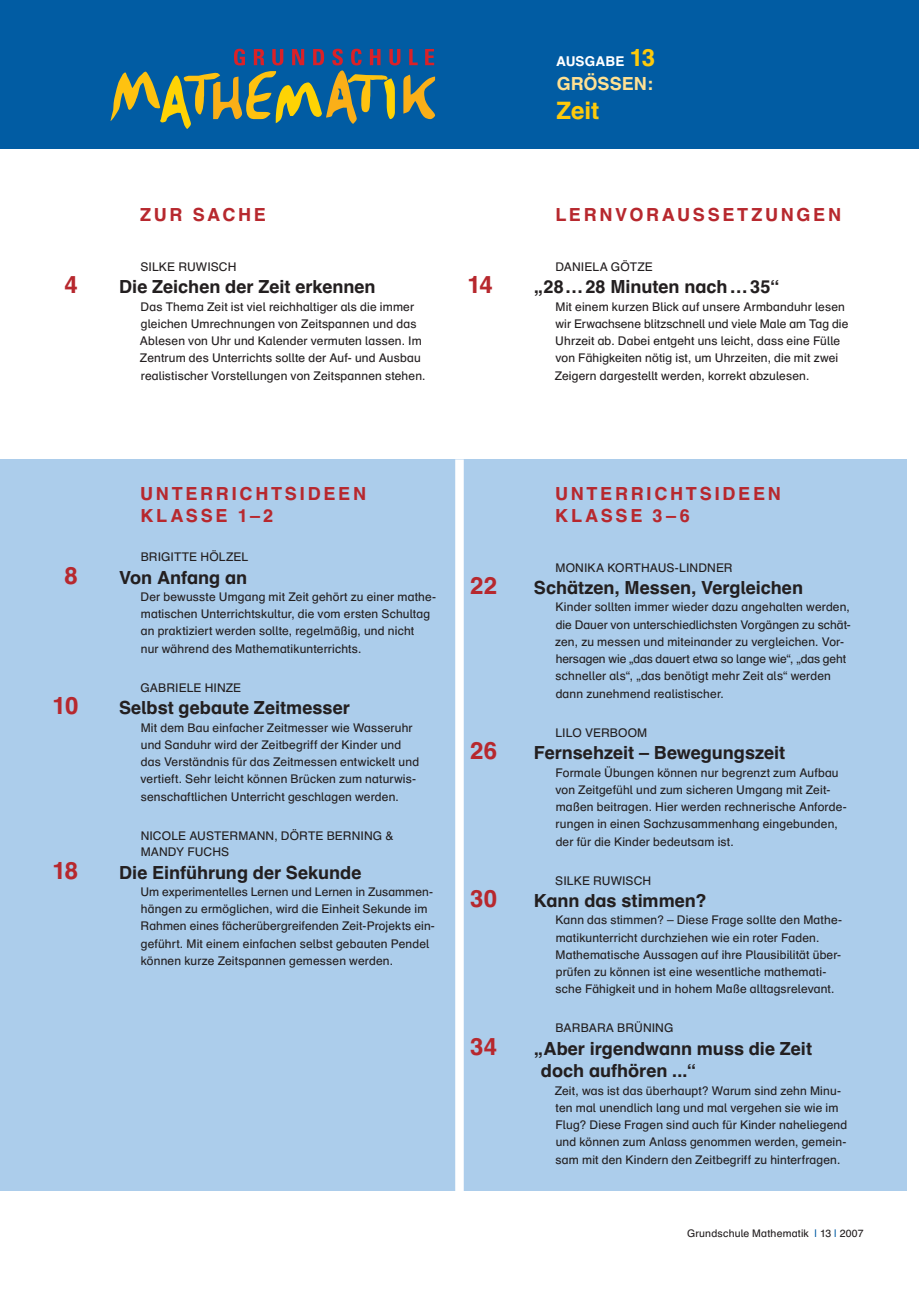
<style>
.page{position:relative;width:919px;height:1289px;background:#fff}
.page>*{position:absolute;margin:0;border:0;box-sizing:border-box;transform-origin:0 0}
.t1{font:700 24px "Schulbuch Nord OT";letter-spacing:.01em;color:#b7282e}
.t2{font:700 24px "Schulbuch Nord OT";color:#feca0a}
.t3{font:700 18px/22.5px "Schulbuch Nord OT";color:#231f20}
.t4{font:700 18px/22.5px "Schulbuch Nord OT";letter-spacing:.155em;color:#b7282e}
.t5{font:700 18px "Schulbuch Nord OT";color:#ffe192}
.t6{font:700 13.5px "Schulbuch Nord OT";letter-spacing:.01em;color:#fff}
.t7{font:12px/17.2px "Schulbuch Nord OT";letter-spacing:.01em;color:#231f20}
.t8{font:10.5px "Schulbuch Nord OT";letter-spacing:.02em;color:#231f20}
.s1{font-size:24px;color:#feca0a}
.s2{color:#015ca3}
</style>
<div class="page">
<div style="left:0;top:0;width:906px;height:149px;background:#015ca3"></div>
<div style="left:0;top:459px;width:906px;height:732px;background:#accdeb"></div>
<div style="left:455px;top:459px;width:8px;height:732px;background:#fff"></div>
<svg style="left:110px;top:49px;width:325px;height:80px"></svg>
<div style="left:906px;top:0;width:12px;height:149px;background:#015ca3"></div>
<h2 class="t4" style="left:140px;top:203px;width:127px">ZUR SACHE</h2>
<p class="t7" style="left:140px;top:258px;width:97px">SILKE RUWISCH</p>
<h1 class="t1" style="left:65px;top:269px;width:15px">4</h1>
<h2 class="t3" style="left:119px;top:275px;width:258px">Die Zeichen der Zeit erkennen</h2>
<p class="t7" style="left:140px;top:297px;width:287px">Das Thema Zeit ist viel reichhaltiger als die immer gleichen Umrechnungen von Zeitspannen und das Ablesen von Uhr und Kalender vermuten lassen. Im Zentrum des Unterrichts sollte der Auf- und Ausbau realistischer Vorstellungen von Zeitspannen stehen.</p>
<p class="t6" style="left:556px;top:52px;width:101px">AUSGABE <span class="s1">13</span></p>
<h2 class="t5" style="left:556px;top:72px;width:98px">GRÖSSEN:</h2>
<h1 class="t2" style="left:556px;top:95px;width:44px">Zeit</h1>
<h2 class="t4" style="left:555px;top:203px;width:287px">LERNVORAUSSETZUNGEN</h2>
<p class="t7" style="left:555px;top:258px;width:99px">DANIELA GÖTZE</p>
<h1 class="t1" style="left:467px;top:269px;width:27px">14</h1>
<h2 class="t3" style="left:534px;top:275px;width:247px">„28 … 28 Minuten nach … 35“</h2>
<p class="t7" style="left:554px;top:297px;width:295px">Mit einem kurzen Blick auf unsere Armbanduhr lesen wir Erwachsene blitzschnell und viele Male am Tag die Uhrzeit ab. Dabei entgeht uns leicht, dass eine Fülle von Fähigkeiten nötig ist, um Uhrzeiten, die mit zwei Zeigern dargestellt werden, korrekt abzulesen.</p>
<h2 class="t4" style="left:140px;top:481px;width:227px">UNTERRICHTSIDEEN<br>KLASSE 1–2</h2>
<p class="t7" style="left:141px;top:548px;width:109px">BRIGITTE HÖLZEL</p>
<h1 class="t1" style="left:65px;top:560px;width:15px">8</h1>
<h2 class="t3" style="left:119px;top:565px;width:130px">Von Anfang an</h2>
<p class="t7" style="left:141px;top:588px;width:297px">Der bewusste Umgang mit Zeit gehört zu einer mathe&shy;matischen Unterrichtskultur, die vom ersten Schultag an praktiziert werden sollte, regelmäßig, und nicht<br>nur während des Mathematikunterrichts.</p>
<p class="t7" style="left:140px;top:678px;width:102px">GABRIELE HINZE</p>
<h1 class="t1" style="left:53px;top:690px;width:27px">10</h1>
<h2 class="t3" style="left:119px;top:696px;width:232px">Selbst gebaute Zeitmesser</h2>
<p class="t7" style="left:140px;top:718px;width:280px">Mit dem Bau einfacher Zeitmesser wie Wasseruhr und Sanduhr wird der Zeitbegriff der Kinder und das Verständnis für das Zeitmessen entwickelt und vertieft. Sehr leicht können Brücken zum naturwis&shy;senschaftlichen Unterricht geschlagen werden.</p>
<p class="t7" style="left:141px;top:826px;width:254px;line-height:16.5px">NICOLE AUSTERMANN, DÖRTE BERNING &amp;<br>MANDY FUCHS</p>
<h1 class="t1" style="left:53px;top:854px;width:27px">18</h1>
<h2 class="t3" style="left:119px;top:860px;width:244px">Die Einführung der Sekunde</h2>
<p class="t7" style="left:140px;top:882px;width:296px">Um experimentelles Lernen und Lernen in Zusammen&shy;hängen zu ermöglichen, wird die Einheit Sekunde im Rahmen eines fächerübergreifenden Zeit-Projekts ein&shy;geführt. Mit einem einfachen selbst gebauten Pendel können kurze Zeitspannen gemessen werden.</p>
<h2 class="t4" style="left:555px;top:481px;width:227px">UNTERRICHTSIDEEN<br>KLASSE 3–6</h2>
<p class="t7" style="left:555px;top:558px;width:178px">MONIKA KORTHAUS-LINDNER</p>
<h1 class="t1" style="left:470px;top:570px;width:28px">22</h1>
<h2 class="t3" style="left:534px;top:576px;width:270px">Schätzen, Messen, Vergleichen</h2>
<p class="t7" style="left:555px;top:598px;width:297px">Kinder sollten immer wieder dazu angehalten werden, die Dauer von unterschiedlichsten Vorgängen zu schät&shy;zen, zu messen und miteinander zu vergleichen. Vor&shy;hersagen wie „das dauert etwa so lange wie“, „das geht schneller als“, „das benötigt mehr Zeit als“ werden dann zunehmend realistischer.</p>
<p class="t7" style="left:555px;top:723px;width:93px">LILO VERBOOM</p>
<h1 class="t1" style="left:470px;top:735px;width:28px">26</h1>
<h2 class="t3" style="left:534px;top:741px;width:253px">Fernsehzeit – Bewegungszeit</h2>
<p class="t7" style="left:555px;top:763px;width:293px">Formale Übungen können nur begrenzt zum Aufbau von Zeitgefühl und zum sicheren Umgang mit Zeit&shy;maßen beitragen. Hier werden rechnerische Anforde&shy;rungen in einen Sachzusammenhang eingebunden, der für die Kinder bedeutsam ist.</p>
<p class="t7" style="left:555px;top:871px;width:97px">SILKE RUWISCH</p>
<h1 class="t1" style="left:470px;top:883px;width:28px">30</h1>
<h2 class="t3" style="left:534px;top:889px;width:174px">Kann das stimmen?</h2>
<p class="t7" style="left:555px;top:911px;width:288px">Kann das stimmen? – Diese Frage sollte den Mathe&shy;matikunterricht durchziehen wie ein roter Faden.<br>Mathematische Aussagen auf ihre Plausibilität über&shy;prüfen zu können ist eine wesentliche mathemati&shy;sche Fähigkeit und in hohem Maße alltagsrelevant.</p>
<p class="t7" style="left:555px;top:1019px;width:119px">BARBARA BRÜNING</p>
<h1 class="t1" style="left:470px;top:1031px;width:28px">34</h1>
<h2 class="t3" style="left:541px;top:1036px;width:272px;text-indent:-7px">„Aber irgendwann muss die Zeit doch aufhören ...“</h2>
<p class="t7" style="left:554px;top:1081px;width:294px">Zeit, was ist das überhaupt? Warum sind zehn Minu&shy;ten mal unendlich lang und mal vergehen sie wie im Flug? Diese Fragen sind auch für Kinder naheliegend und können zum Anlass genommen werden, gemein&shy;sam mit den Kindern den Zeitbegriff zu hinterfragen.</p>
<p class="t8" style="left:687px;top:1226px;width:178px">Grundschule Mathematik <span class="s2">|</span> 13 <span class="s2">|</span> 2007</p>
</div>
